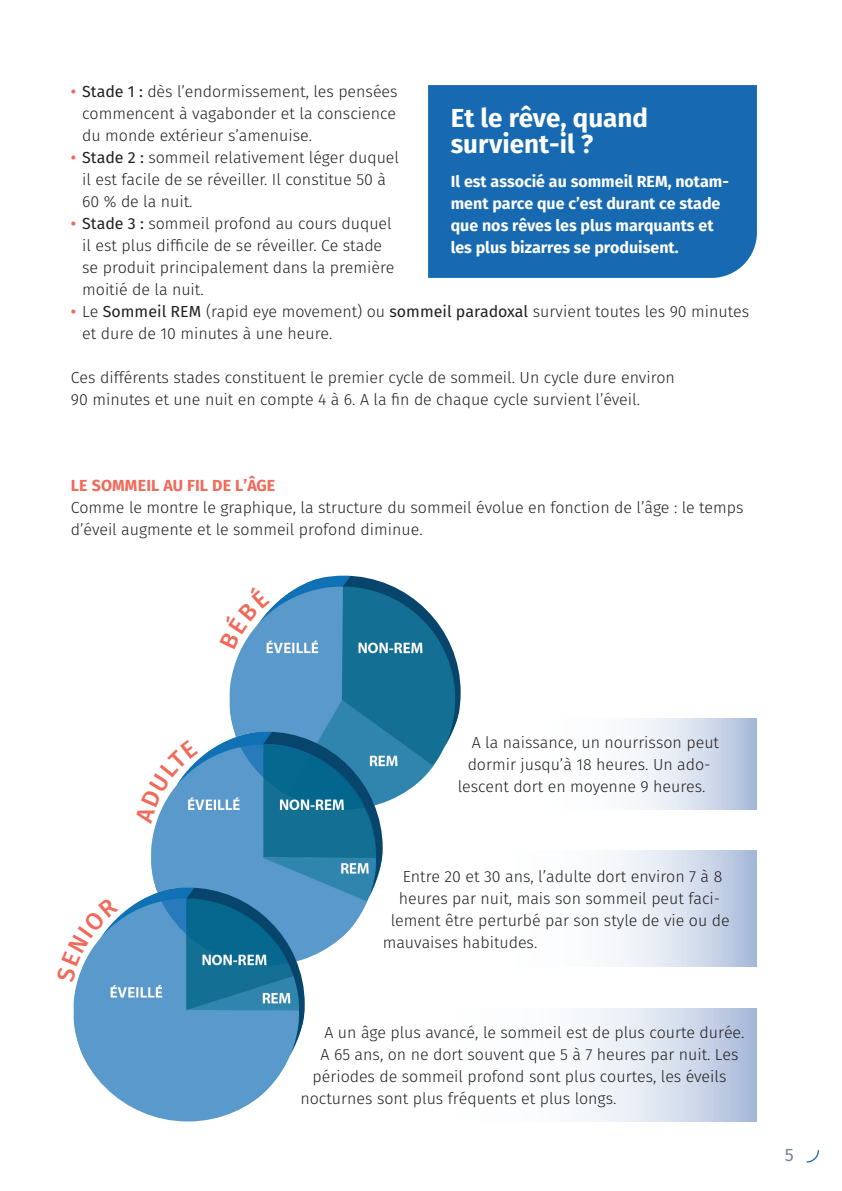
<style>
.page{position:relative;width:842px;height:1191px;background:#fff}
.page>*{position:absolute;margin:0;border:0;box-sizing:border-box;transform-origin:0 0}
.t1{font:700 26px/26px "Fira Sans";color:#fff}
.t2{font:18px "Fira Sans";color:#778491}
.t3{font:300 16px/22px "Fira Sans";color:#231f20}
.t4{font:700 16px/22px "Fira Sans";color:#fff}
.t5{font:700 16px "Fira Sans";letter-spacing:.01em;color:#f2695a}
.s1{font-weight:500;color:#f2695a}
.s2{font-weight:400}
</style>
<div class="page">
<svg style="left:807px;top:1150px;width:12px;height:12px"></svg>
<svg style="left:615px;top:850px;width:142px;height:117px"></svg>
<svg style="left:636px;top:719px;width:121px;height:90px"></svg>
<img style="left:227px;top:575px;width:234px;height:234px;border-radius:117px">
<img style="left:149px;top:731px;width:234px;height:234px;border-radius:117px">
<svg style="left:304px;top:1008px;width:453px;height:113px"></svg>
<img style="left:71px;top:887px;width:234px;height:234px;border-radius:117px">
<div style="left:428px;top:85px;width:329px;height:193px;background:#176ab1"></div>
<svg style="left:235px;top:602px;width:35px;height:47px"></svg>
<svg style="left:152px;top:753px;width:46px;height:71px"></svg>
<svg style="left:73px;top:911px;width:45px;height:71px"></svg>
<p class="t3" style="left:82px;top:80px;width:317px;text-align:justify;text-indent:-11px"><span class="s1">•</span> <span class="s2">Stade 1 :</span> dès l’endormissement, les pensées commencent à vagabonder et la conscience du monde extérieur s’amenuise.</p>
<p class="t3" style="left:82px;top:146px;width:318px;text-indent:-11px"><span class="s1">•</span> <span class="s2">Stade 2 :</span> sommeil relativement léger duquel il est facile de se réveiller. Il constitue 50 à<br>60 % de la nuit.</p>
<p class="t3" style="left:82px;top:212px;width:314px;text-indent:-11px"><span class="s1">•</span> <span class="s2">Stade 3 :</span> sommeil profond au cours duquel il est plus difficile de se réveiller. Ce stade se produit principalement dans la première moitié de la nuit.</p>
<p class="t3" style="left:82px;top:300px;width:668px;text-indent:-11px"><span class="s1">•</span> Le <span class="s2">Sommeil REM</span> (rapid eye movement) ou <span class="s2">sommeil paradoxal</span> survient toutes les 90 minutes et dure de 10 minutes à une heure.</p>
<p class="t3" style="left:71px;top:366px;width:606px">Ces différents stades constituent le premier cycle de sommeil. Un cycle dure environ<br>90 minutes et une nuit en compte 4 à 6. A la fin de chaque cycle survient l’éveil.</p>
<h1 class="t1" style="left:451px;top:105px;width:199px">Et le rêve, quand survient-il ?</h1>
<p class="t4" style="left:451px;top:171px;width:280px">Il est associé au sommeil REM, notam&shy;ment parce que c’est durant ce stade que nos rêves les plus marquants et les plus bizarres se produisent.</p>
<p class="t5" style="left:71px;top:474px;width:206px">LE SOMMEIL AU FIL DE L’ÂGE</p>
<p class="t3" style="left:71px;top:496px;width:674px">Comme le montre le graphique, la structure du sommeil évolue en fonction de l’âge : le temps d’éveil augmente et le sommeil profond diminue.</p>
<p class="t3" style="left:472px;top:731px;width:249px">A la naissance, un nourrisson peut</p>
<p class="t3" style="left:468px;top:753px;width:244px">dormir jusqu’à 18 heures. Un ado-</p>
<p class="t3" style="left:458px;top:775px;width:249px">lescent dort en moyenne 9 heures.</p>
<p class="t3" style="left:403px;top:865px;width:321px">Entre 20 et 30 ans, l’adulte dort environ 7 à 8</p>
<p class="t3" style="left:399px;top:887px;width:323px">heures par nuit, mais son sommeil peut faci-</p>
<p class="t3" style="left:391px;top:909px;width:340px">lement être perturbé par son style de vie ou de</p>
<p class="t3" style="left:383px;top:931px;width:156px">mauvaises habitudes.</p>
<p class="t3" style="left:324px;top:1021px;width:422px">A un âge plus avancé, le sommeil est de plus courte durée.</p>
<p class="t3" style="left:320px;top:1043px;width:420px">A 65 ans, on ne dort souvent que 5 à 7 heures par nuit. Les</p>
<p class="t3" style="left:312px;top:1065px;width:415px">périodes de sommeil profond sont plus courtes, les éveils</p>
<p class="t3" style="left:300px;top:1087px;width:317px">nocturnes sont plus fréquents et plus longs.</p>
<p class="t2" style="left:785px;top:1142px;width:11px">5</p>
</div>
